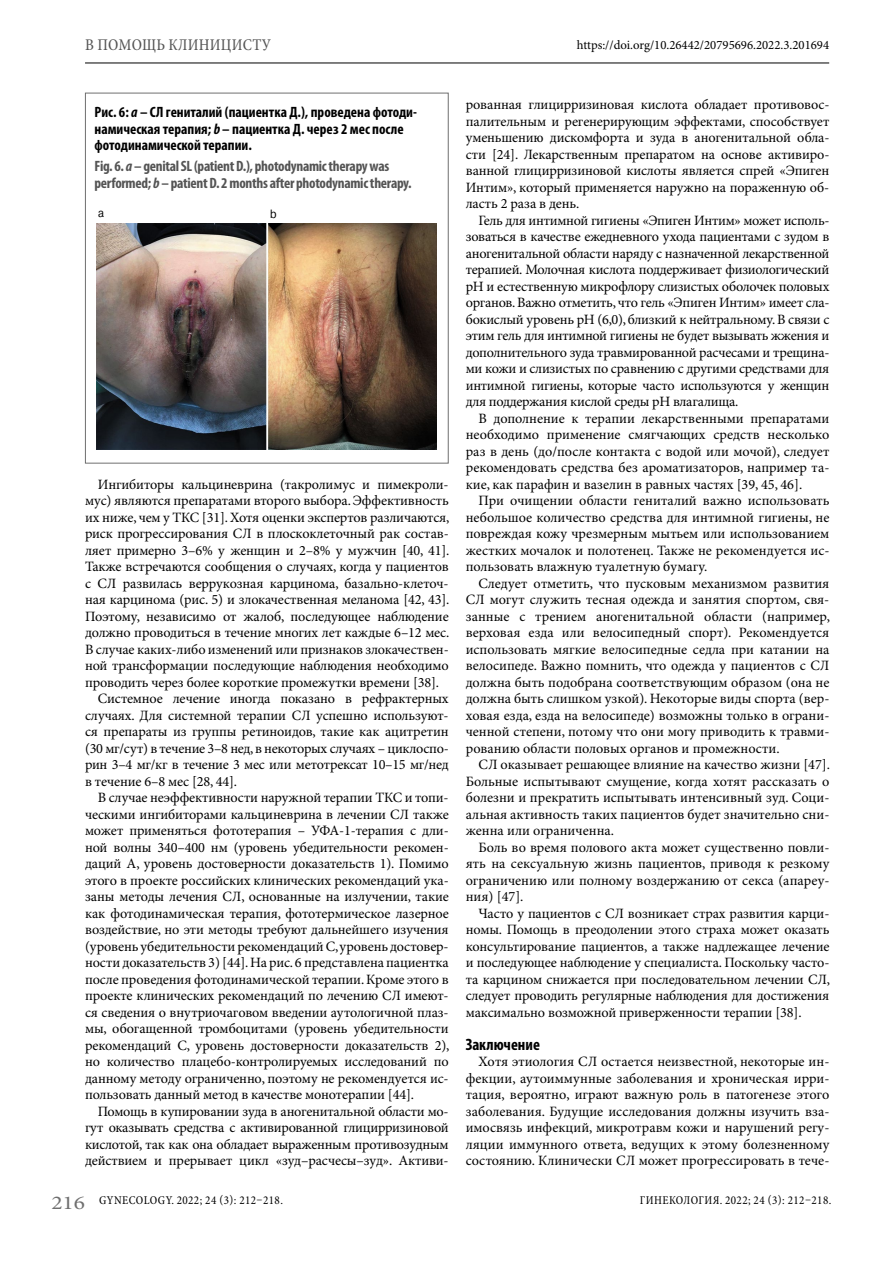
<style>
.page{position:relative;width:893px;height:1263px;background:#fff}
.page>*{position:absolute;margin:0;border:0;box-sizing:border-box;transform-origin:0 0}
.t1{font:19.5px "Minion Pro";color:#6f6f6f;scale:1.2 1}
.t2{font:condensed 16.5px "Minion Pro";color:#545454}
.t3{font:700 condensed 16.5px "Myriad Pro";color:#000}
.t4{font:700 condensed 15px/16.5px "Myriad Pro";color:#000}
.t5{font:700 condensed 15px/16.5px "Myriad Pro";letter-spacing:-.02em;color:#545454}
.t6{font:14.25px/16.5px "Minion Pro";letter-spacing:-.01em;color:#000;text-align:justify}
.t7{font:12.75px "Minion Pro";color:#000}
.t8{font:condensed 12px "Minion Pro";letter-spacing:.035em;color:#000}
.t9{font:12px "Pragmatica C";color:#000;scale:.9 1}
.s1{font-style:italic}
</style>
<div class="page">
<hr style="left:85px;top:63px;width:744px;height:1px;background:#000">
<img style="left:97px;top:223px;width:340px;height:227px">
<div style="left:85px;top:93px;width:364px;height:370px;border:1px solid #6f6f6f"></div>
<p class="t2" style="left:85px;top:35px;width:25px">В помощь</p>
<p class="t2" style="left:169px;top:35px;width:12px">клиницисту</p>
<p class="t7" style="left:577px;top:37px;width:254px">https://doi.org/10.26442/20795696.2022.3.201694</p>
<p class="t4" style="left:95px;top:104px;width:324px">Рис. 6: <span class="s1">a</span> – СЛ гениталий (пациентка Д.), проведена фотоди&shy;намическая терапия; <span class="s1">b</span> – пациентка Д. через 2 мес после фотодинамической терапии.</p>
<p class="t5" style="left:95px;top:158px;width:319px">Fig. 6. <span class="s1">a</span> – genital SL (patient D.), photodynamic therapy was performed; <span class="s1">b</span> – patient D. 2 months after photodynamic therapy.</p>
<p class="t9" style="left:98px;top:206px;width:8px">a</p>
<p class="t9" style="left:270px;top:207px;width:9px">b</p>
<p class="t6" style="left:98px;top:476px;width:352px">Ингибиторы кальциневрина (такролимус и пимекроли-</p>
<p class="t6" style="left:85px;top:493px;width:365px">мус) являются препаратами второго выбора. Эффективность</p>
<p class="t6" style="left:85px;top:509px;width:366px">их ниже, чем у ТКС [31]. Хотя оценки экспертов различаются,</p>
<p class="t6" style="left:85px;top:526px;width:365px">риск прогрессирования СЛ в плоскоклеточный рак состав-</p>
<p class="t6" style="left:85px;top:542px;width:366px">ляет примерно 3–6% у женщин и 2–8% у мужчин [40, 41].</p>
<p class="t6" style="left:85px;top:559px;width:365px">Также встречаются сообщения о случаях, когда у пациентов</p>
<p class="t6" style="left:85px;top:575px;width:365px">с СЛ развилась веррукозная карцинома, базально-клеточ-</p>
<p class="t6" style="left:85px;top:592px;width:366px">ная карцинома (рис. 5) и злокачественная меланома [42, 43].</p>
<p class="t6" style="left:85px;top:608px;width:365px">Поэтому, независимо от жалоб, последующее наблюдение</p>
<p class="t6" style="left:85px;top:625px;width:366px">должно проводиться в течение многих лет каждые 6–12 мес.</p>
<p class="t6" style="left:85px;top:641px;width:365px">В случае каких-либо изменений или признаков злокачествен-</p>
<p class="t6" style="left:85px;top:658px;width:365px">ной трансформации последующие наблюдения необходимо</p>
<p class="t6" style="left:85px;top:674px;width:356px">проводить через более короткие промежутки времени [38].</p>
<p class="t6" style="left:98px;top:691px;width:352px">Системное лечение иногда показано в рефрактерных</p>
<p class="t6" style="left:85px;top:707px;width:365px">случаях. Для системной терапии СЛ успешно используют-</p>
<p class="t6" style="left:85px;top:724px;width:365px">ся препараты из группы ретиноидов, такие как ацитретин</p>
<p class="t6" style="left:85px;top:740px;width:365px">(30 мг/сут) в течение 3–8 нед, в некоторых случаях – циклоспо-</p>
<p class="t6" style="left:85px;top:757px;width:365px">рин 3–4 мг/кг в течение 3 мес или метотрексат 10–15 мг/нед</p>
<p class="t6" style="left:85px;top:774px;width:154px">в течение 6–8 мес [28, 44].</p>
<p class="t6" style="left:98px;top:790px;width:352px">В случае неэффективности наружной терапии ТКС и топи-</p>
<p class="t6" style="left:85px;top:807px;width:365px">ческими ингибиторами кальциневрина в лечении СЛ также</p>
<p class="t6" style="left:85px;top:823px;width:365px">может применяться фототерапия – УФА-1-терапия с дли-</p>
<p class="t6" style="left:85px;top:840px;width:365px">ной волны 340–400 нм (уровень убедительности рекомен-</p>
<p class="t6" style="left:85px;top:856px;width:365px">даций А, уровень достоверности доказательств 1). Помимо</p>
<p class="t6" style="left:85px;top:873px;width:365px">этого в проекте российских клинических рекомендаций ука-</p>
<p class="t6" style="left:85px;top:889px;width:365px">заны методы лечения СЛ, основанные на излучении, такие</p>
<p class="t6" style="left:85px;top:906px;width:365px">как фотодинамическая терапия, фототермическое лазерное</p>
<p class="t6" style="left:85px;top:922px;width:365px">воздействие, но эти методы требуют дальнейшего изучения</p>
<p class="t6" style="left:85px;top:939px;width:365px">(уровень убедительности рекомендаций С, уровень достовер-</p>
<p class="t6" style="left:85px;top:955px;width:365px">ности доказательств 3) [44]. На рис. 6 представлена пациентка</p>
<p class="t6" style="left:85px;top:972px;width:365px">после проведения фотодинамической терапии. Кроме этого в</p>
<p class="t6" style="left:85px;top:988px;width:365px">проекте клинических рекомендаций по лечению СЛ имеют-</p>
<p class="t6" style="left:85px;top:1005px;width:365px">ся сведения о внутриочаговом введении аутологичной плаз-</p>
<p class="t6" style="left:85px;top:1021px;width:365px">мы, обогащенной тромбоцитами (уровень убедительности</p>
<p class="t6" style="left:85px;top:1038px;width:366px">рекомендаций С, уровень достоверности доказательств 2),</p>
<p class="t6" style="left:85px;top:1054px;width:365px">но количество плацебо-контролируемых исследований по</p>
<p class="t6" style="left:85px;top:1071px;width:365px">данному методу ограниченно, поэтому не рекомендуется ис-</p>
<p class="t6" style="left:85px;top:1087px;width:331px">пользовать данный метод в качестве монотерапии [44].</p>
<p class="t6" style="left:98px;top:1104px;width:352px">Помощь в купировании зуда в аногенитальной области мо-</p>
<p class="t6" style="left:85px;top:1120px;width:365px">гут оказывать средства с активированной глицирризиновой</p>
<p class="t6" style="left:85px;top:1137px;width:365px">кислотой, так как она обладает выраженным противозудным</p>
<p class="t6" style="left:85px;top:1153px;width:365px">действием и прерывает цикл «зуд–расчесы–зуд». Активи-</p>
<p class="t6" style="left:466px;top:97px;width:365px">рованная глицирризиновая кислота обладает противовос&shy;палительным и регенерирующим эффектами, способствует уменьшению дискомфорта и зуда в аногенитальной обла&shy;сти [24]. Лекарственным препаратом на основе активиро&shy;ванной глицирризиновой кислоты является спрей «Эпиген Интим», который применяется наружно на пораженную об&shy;ласть 2 раза в день.</p>
<p class="t6" style="left:466px;top:213px;width:365px;text-indent:13px">Гель для интимной гигиены «Эпиген Интим» может исполь&shy;зоваться в качестве ежедневного ухода пациентами с зудом в аногенитальной области наряду с назначенной лекарственной терапией. Молочная кислота поддерживает физиологический pH и естественную микрофлору слизистых оболочек половых органов. Важно отметить, что гель «Эпиген Интим» имеет сла&shy;бокислый уровень рН (6,0), близкий к нейтральному. В связи с этим гель для интимной гигиены не будет вызывать жжения и дополнительного зуда травмированной расчесами и трещина&shy;ми кожи и слизистых по сравнению с другими средствами для интимной гигиены, которые часто используются у женщин для поддержания кислой среды рН влагалища.</p>
<p class="t6" style="left:466px;top:411px;width:365px;text-indent:13px">В дополнение к терапии лекарственными препаратами необходимо применение смягчающих средств несколько раз в день (до/после контакта с водой или мочой), следует рекомендовать средства без ароматизаторов, например та&shy;кие, как парафин и вазелин в равных частях [39, 45, 46].</p>
<p class="t6" style="left:466px;top:493px;width:365px;text-indent:13px">При очищении области гениталий важно использовать небольшое количество средства для интимной гигиены, не повреждая кожу чрезмерным мытьем или использованием жестких мочалок и полотенец. Также не рекомендуется ис&shy;пользовать влажную туалетную бумагу.</p>
<p class="t6" style="left:466px;top:576px;width:366px;text-indent:13px">Следует отметить, что пусковым механизмом развития СЛ могут служить тесная одежда и занятия спортом, свя&shy;занные с трением аногенитальной области (например, верховая езда или велосипедный спорт). Рекомендуется использовать мягкие велосипедные седла при катании на велосипеде. Важно помнить, что одежда у пациентов с СЛ должна быть подобрана соответствующим образом (она не должна быть слишком узкой). Некоторые виды спорта (вер&shy;ховая езда, езда на велосипеде) возможны только в ограни&shy;ченной степени, потому что они могу приводить к травми&shy;рованию области половых органов и промежности.</p>
<p class="t6" style="left:466px;top:757px;width:366px;text-indent:13px">СЛ оказывает решающее влияние на качество жизни [47].<br>Больные испытывают смущение, когда хотят рассказать о болезни и прекратить испытывать интенсивный зуд. Соци&shy;альная активность таких пациентов будет значительно сни&shy;женна или ограниченна.</p>
<p class="t6" style="left:466px;top:840px;width:365px;text-indent:13px">Боль во время полового акта может существенно повли&shy;ять на сексуальную жизнь пациентов, приводя к резкому ограничению или полному воздержанию от секса (апареу&shy;ния) [47].</p>
<p class="t6" style="left:466px;top:906px;width:366px;text-indent:13px">Часто у пациентов с СЛ возникает страх развития карци&shy;номы. Помощь в преодолении этого страха может оказать консультирование пациентов, а также надлежащее лечение и последующее наблюдение у специалиста. Поскольку часто&shy;та карцином снижается при последовательном лечении СЛ, следует проводить регулярные наблюдения для достижения максимально возможной приверженности терапии [38].</p>
<p class="t3" style="left:466px;top:1035px;width:76px">Заключение</p>
<p class="t6" style="left:466px;top:1054px;width:365px;text-indent:13px">Хотя этиология СЛ остается неизвестной, некоторые ин&shy;фекции, аутоиммунные заболевания и хроническая ирри&shy;тация, вероятно, играют важную роль в патогенезе этого заболевания. Будущие исследования должны изучить вза&shy;имосвязь инфекций, микротравм кожи и нарушений регу&shy;ляции иммунного ответа, ведущих к этому болезненному состоянию. Клинически СЛ может прогрессировать в тече-</p>
<h1 class="t1" style="left:51px;top:1191px;width:30px">216</h1>
<p class="t8" style="left:99px;top:1193px;width:185px">GYNECOLOGY. 2022; 24 (3): 212–218.</p>
<p class="t8" style="left:640px;top:1193px;width:193px">ГИНЕКОЛОГИЯ. 2022; 24 (3): 212–218.</p>
</div>
